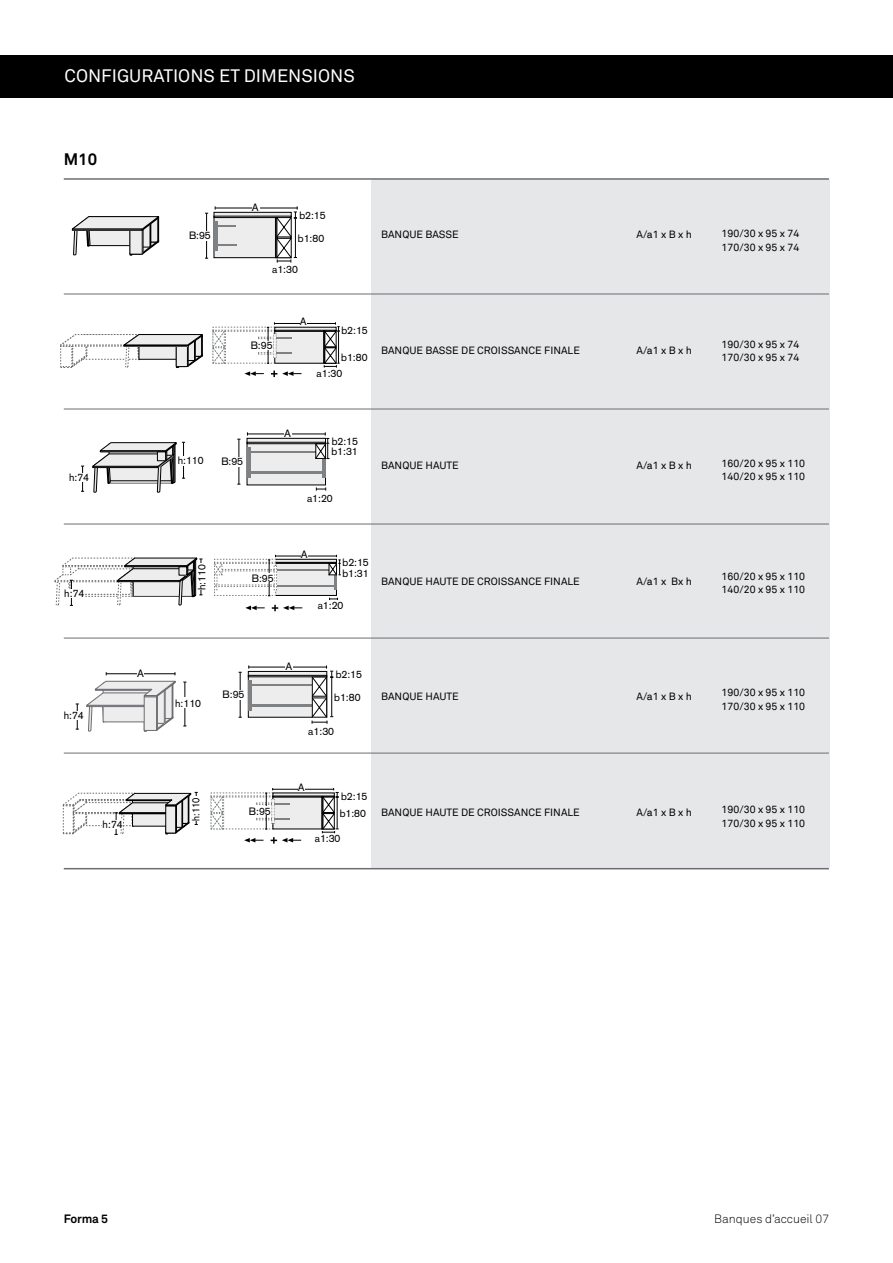
<style>
.page{position:relative;width:893px;height:1263px;background:#fff}
.page>*{position:absolute;margin:0;border:0;box-sizing:border-box;transform-origin:0 0}
.t1{font:18px "Akkurat";color:#fff}
.t2{font:700 16.5px "Akkurat";color:#000}
.t3{font:300 12px "Akkurat";color:#000}
.t4{font:700 12px "Akkurat";letter-spacing:-.02em;color:#000}
.t5{font:10.5px/13.5px "Akkurat";color:#000}
.t6{font:10.5px "Akzidenz Grotesk";color:#000}
.t7{font:10.5px "Akzidenz Grotesk";color:#000;scale:.9 1}
</style>
<div class="page">
<div style="left:0;top:55px;width:893px;height:43px;background:#000"></div>
<div style="left:371px;top:180px;width:458px;height:688px;background:#e5e7e8"></div>
<hr style="left:64px;top:178px;width:765px;height:2px;background:#6d6d71">
<hr style="left:64px;top:868px;width:765px;height:1px;background:#6d6d71">
<hr style="left:64px;top:409px;width:765px;height:1px;background:#6d6d71">
<hr style="left:64px;top:638px;width:765px;height:1px;background:#6d6d71">
<hr style="left:64px;top:524px;width:765px;height:1px;background:#6d6d71">
<hr style="left:64px;top:753px;width:765px;height:1px;background:#6d6d71">
<hr style="left:64px;top:294px;width:765px;height:1px;background:#6d6d71">
<svg style="left:71px;top:216px;width:89px;height:40px"></svg>
<div style="left:72px;top:229px;width:70px;height:1px;border:1px solid #000"></div>
<hr style="left:215px;top:208px;width:82px;height:1px;background:#000">
<hr style="left:206px;top:213px;width:1px;height:45px;background:#000">
<div style="left:189px;top:231px;width:23px;height:10px;background:#fff"></div>
<div style="left:252px;top:203px;width:8px;height:8px;background:#fff"></div>
<div style="left:214px;top:212px;width:77px;height:46px;background:#ededee"></div>
<div style="left:214px;top:212px;width:77px;height:46px;border:1px solid #000"></div>
<hr style="left:214px;top:221px;width:3px;height:30px;background:#7f8284">
<div style="left:214px;top:216px;width:77px;height:2px;border:1px solid #000"></div>
<div style="left:275px;top:217px;width:2px;height:41px;border:1px solid #000"></div>
<svg style="left:276px;top:206px;width:22px;height:57px"></svg>
<svg style="left:217px;top:225px;width:19px;height:2px"></svg>
<svg style="left:217px;top:244px;width:19px;height:2px"></svg>
<svg style="left:60px;top:334px;width:143px;height:34px"></svg>
<div style="left:124px;top:345px;width:64px;height:1px;border:1px solid #000"></div>
<hr style="left:274px;top:323px;width:62px;height:1px;background:#000">
<div style="left:300px;top:317px;width:7px;height:8px;background:#fff"></div>
<div style="left:275px;top:327px;width:61px;height:36px;background:#ededee"></div>
<div style="left:275px;top:330px;width:61px;height:2px;border:1px solid #000"></div>
<div style="left:323px;top:331px;width:2px;height:32px;border:1px solid #000"></div>
<svg style="left:324px;top:322px;width:16px;height:45px"></svg>
<svg style="left:213px;top:322px;width:79px;height:42px"></svg>
<svg style="left:244px;top:371px;width:20px;height:5px"></svg>
<svg style="left:271px;top:371px;width:31px;height:6px"></svg>
<hr style="left:247px;top:434px;width:78px;height:1px;background:#000">
<svg style="left:316px;top:487px;width:10px;height:4px"></svg>
<hr style="left:239px;top:439px;width:1px;height:45px;background:#000">
<div style="left:221px;top:457px;width:23px;height:10px;background:#fff"></div>
<div style="left:284px;top:428px;width:8px;height:9px;background:#fff"></div>
<div style="left:247px;top:438px;width:78px;height:47px;background:#ededee"></div>
<div style="left:247px;top:438px;width:79px;height:47px;border:1px solid #000"></div>
<hr style="left:247px;top:447px;width:3px;height:31px;background:#7f8284">
<hr style="left:322px;top:447px;width:4px;height:31px;background:#7f8284">
<hr style="left:251px;top:451px;width:72px;height:2px;background:#7f8284">
<hr style="left:250px;top:471px;width:74px;height:2px;background:#7f8284">
<svg style="left:315px;top:432px;width:14px;height:27px"></svg>
<div style="left:247px;top:442px;width:79px;height:2px;border:1px solid #000"></div>
<svg style="left:92px;top:442px;width:93px;height:51px"></svg>
<svg style="left:81px;top:466px;width:3px;height:26px"></svg>
<div style="left:178px;top:456px;width:26px;height:9px;background:#fff"></div>
<div style="left:69px;top:473px;width:20px;height:8px;background:#fff"></div>
<svg style="left:54px;top:557px;width:148px;height:49px"></svg>
<div style="left:64px;top:589px;width:20px;height:8px;background:#fff"></div>
<div style="left:276px;top:559px;width:60px;height:36px;background:#ededee"></div>
<div style="left:275px;top:559px;width:62px;height:37px;border:1px solid #000"></div>
<hr style="left:334px;top:566px;width:3px;height:24px;background:#7f8284">
<hr style="left:277px;top:569px;width:58px;height:2px;background:#7f8284">
<hr style="left:277px;top:585px;width:58px;height:1px;background:#7f8284">
<div style="left:275px;top:562px;width:62px;height:2px;border:1px solid #000"></div>
<hr style="left:275px;top:556px;width:62px;height:1px;background:#000">
<svg style="left:329px;top:598px;width:9px;height:2px"></svg>
<svg style="left:214px;top:555px;width:63px;height:41px"></svg>
<div style="left:252px;top:574px;width:22px;height:8px;background:#fff"></div>
<div style="left:301px;top:550px;width:7px;height:8px;background:#fff"></div>
<svg style="left:328px;top:555px;width:13px;height:21px"></svg>
<svg style="left:245px;top:606px;width:20px;height:4px"></svg>
<svg style="left:272px;top:605px;width:30px;height:6px"></svg>
<hr style="left:249px;top:667px;width:78px;height:1px;background:#000">
<hr style="left:240px;top:672px;width:1px;height:45px;background:#000">
<div style="left:223px;top:690px;width:22px;height:10px;background:#fff"></div>
<div style="left:286px;top:662px;width:7px;height:8px;background:#fff"></div>
<div style="left:248px;top:671px;width:79px;height:46px;background:#ededee"></div>
<div style="left:248px;top:671px;width:79px;height:46px;border:1px solid #000"></div>
<hr style="left:248px;top:680px;width:4px;height:31px;background:#7f8284">
<hr style="left:252px;top:684px;width:72px;height:2px;background:#7f8284">
<hr style="left:252px;top:704px;width:73px;height:2px;background:#7f8284">
<div style="left:248px;top:675px;width:79px;height:2px;border:1px solid #000"></div>
<svg style="left:312px;top:665px;width:21px;height:59px"></svg>
<svg style="left:76px;top:704px;width:3px;height:26px"></svg>
<div style="left:64px;top:711px;width:20px;height:8px;background:#fff"></div>
<hr style="left:185px;top:682px;width:1px;height:44px;background:#000">
<div style="left:175px;top:697px;width:30px;height:11px;background:#fff"></div>
<svg style="left:86px;top:672px;width:90px;height:60px"></svg>
<svg style="left:62px;top:792px;width:136px;height:43px"></svg>
<div style="left:103px;top:820px;width:20px;height:8px;background:#fff"></div>
<hr style="left:273px;top:789px;width:61px;height:1px;background:#000">
<div style="left:298px;top:783px;width:7px;height:8px;background:#fff"></div>
<div style="left:273px;top:793px;width:61px;height:36px;background:#ededee"></div>
<div style="left:273px;top:796px;width:61px;height:1px;border:1px solid #000"></div>
<svg style="left:211px;top:788px;width:79px;height:42px"></svg>
<svg style="left:244px;top:838px;width:19px;height:4px"></svg>
<svg style="left:271px;top:837px;width:30px;height:7px"></svg>
<svg style="left:322px;top:788px;width:17px;height:45px"></svg>
<h1 class="t1" style="left:65px;top:66px;width:292px">CONFIGURATIONS ET DIMENSIONS</h1>
<h2 class="t2" style="left:64px;top:149px;width:35px">M10</h2>
<p class="t6" style="left:69px;top:471px;width:22px">h:74</p>
<p class="t6" style="left:64px;top:587px;width:22px">h:74</p>
<p class="t6" style="left:64px;top:709px;width:22px">h:74</p>
<p class="t6" style="left:137px;top:667px;width:8px">A</p>
<p class="t6" style="left:103px;top:818px;width:22px">h:74</p>
<p class="t6" style="left:252px;top:201px;width:8px">A</p>
<p class="t6" style="left:299px;top:209px;width:28px">b2:15</p>
<p class="t6" style="left:189px;top:229px;width:23px">B:95</p>
<p class="t6" style="left:298px;top:232px;width:28px">b1:80</p>
<p class="t6" style="left:272px;top:264px;width:27px">a1:30</p>
<p class="t5" style="left:381px;top:228px;width:79px">BANQUE BASSE</p>
<p class="t6" style="left:251px;top:339px;width:23px">B:95</p>
<p class="t6" style="left:300px;top:315px;width:8px">A</p>
<p class="t6" style="left:341px;top:324px;width:28px">b2:15</p>
<p class="t6" style="left:341px;top:351px;width:28px">b1:80</p>
<p class="t6" style="left:317px;top:367px;width:27px">a1:30</p>
<p class="t5" style="left:381px;top:344px;width:200px">BANQUE BASSE DE CROISSANCE FINALE</p>
<p class="t6" style="left:178px;top:454px;width:27px">h:110</p>
<p class="t6" style="left:221px;top:455px;width:23px">B:95</p>
<p class="t6" style="left:284px;top:427px;width:8px">A</p>
<p class="t6" style="left:332px;top:435px;width:28px">b2:15</p>
<p class="t6" style="left:331px;top:445px;width:28px">b1:31</p>
<p class="t6" style="left:307px;top:492px;width:27px">a1:20</p>
<p class="t5" style="left:381px;top:459px;width:79px">BANQUE HAUTE</p>
<p class="t6" style="left:196px;top:590px;width:27px;rotate:-90deg">h:110</p>
<p class="t6" style="left:252px;top:572px;width:23px">B:95</p>
<p class="t6" style="left:301px;top:548px;width:8px">A</p>
<p class="t6" style="left:342px;top:556px;width:28px">b2:15</p>
<p class="t6" style="left:342px;top:567px;width:28px">b1:31</p>
<p class="t6" style="left:318px;top:599px;width:27px">a1:20</p>
<p class="t5" style="left:381px;top:575px;width:200px">BANQUE HAUTE DE CROISSANCE FINALE</p>
<p class="t6" style="left:286px;top:660px;width:8px">A</p>
<p class="t6" style="left:336px;top:668px;width:28px">b2:15</p>
<p class="t5" style="left:637px;top:228px;width:57px">A/a1 x B x h</p>
<p class="t5" style="left:722px;top:227px;width:79px">190/30 x 95 x 74<br>170/30 x 95 x 74</p>
<p class="t5" style="left:637px;top:344px;width:57px">A/a1 x B x h</p>
<p class="t5" style="left:722px;top:338px;width:79px">190/30 x 95 x 74<br>170/30 x 95 x 74</p>
<p class="t5" style="left:637px;top:459px;width:57px">A/a1 x B x h</p>
<p class="t5" style="left:722px;top:456px;width:85px">160/20 x 95 x 110<br>140/20 x 95 x 110</p>
<p class="t5" style="left:637px;top:575px;width:57px">A/a1 x Bx h</p>
<p class="t5" style="left:722px;top:570px;width:85px">160/20 x 95 x 110<br>140/20 x 95 x 110</p>
<p class="t6" style="left:175px;top:697px;width:27px">h:110</p>
<p class="t5" style="left:722px;top:686px;width:85px">190/30 x 95 x 110<br>170/30 x 95 x 110</p>
<p class="t6" style="left:223px;top:688px;width:23px">B:95</p>
<p class="t5" style="left:381px;top:690px;width:79px">BANQUE HAUTE</p>
<p class="t5" style="left:637px;top:690px;width:57px">A/a1 x B x h</p>
<p class="t6" style="left:334px;top:691px;width:28px">b1:80</p>
<p class="t7" style="left:190px;top:821px;width:27px;rotate:-90deg">h:110</p>
<p class="t6" style="left:249px;top:805px;width:23px">B:95</p>
<p class="t6" style="left:308px;top:725px;width:27px">a1:30</p>
<p class="t6" style="left:298px;top:781px;width:8px">A</p>
<p class="t6" style="left:341px;top:790px;width:28px">b2:15</p>
<p class="t6" style="left:340px;top:807px;width:28px">b1:80</p>
<p class="t6" style="left:315px;top:833px;width:27px">a1:30</p>
<p class="t5" style="left:381px;top:806px;width:200px">BANQUE HAUTE DE CROISSANCE FINALE</p>
<p class="t5" style="left:637px;top:806px;width:57px">A/a1 x B x h</p>
<p class="t5" style="left:722px;top:803px;width:85px">190/30 x 95 x 110<br>170/30 x 95 x 110</p>
<p class="t4" style="left:64px;top:1211px;width:46px">Forma 5</p>
<p class="t3" style="left:714px;top:1211px;width:116px">Banques d’accueil 07</p>
</div>
